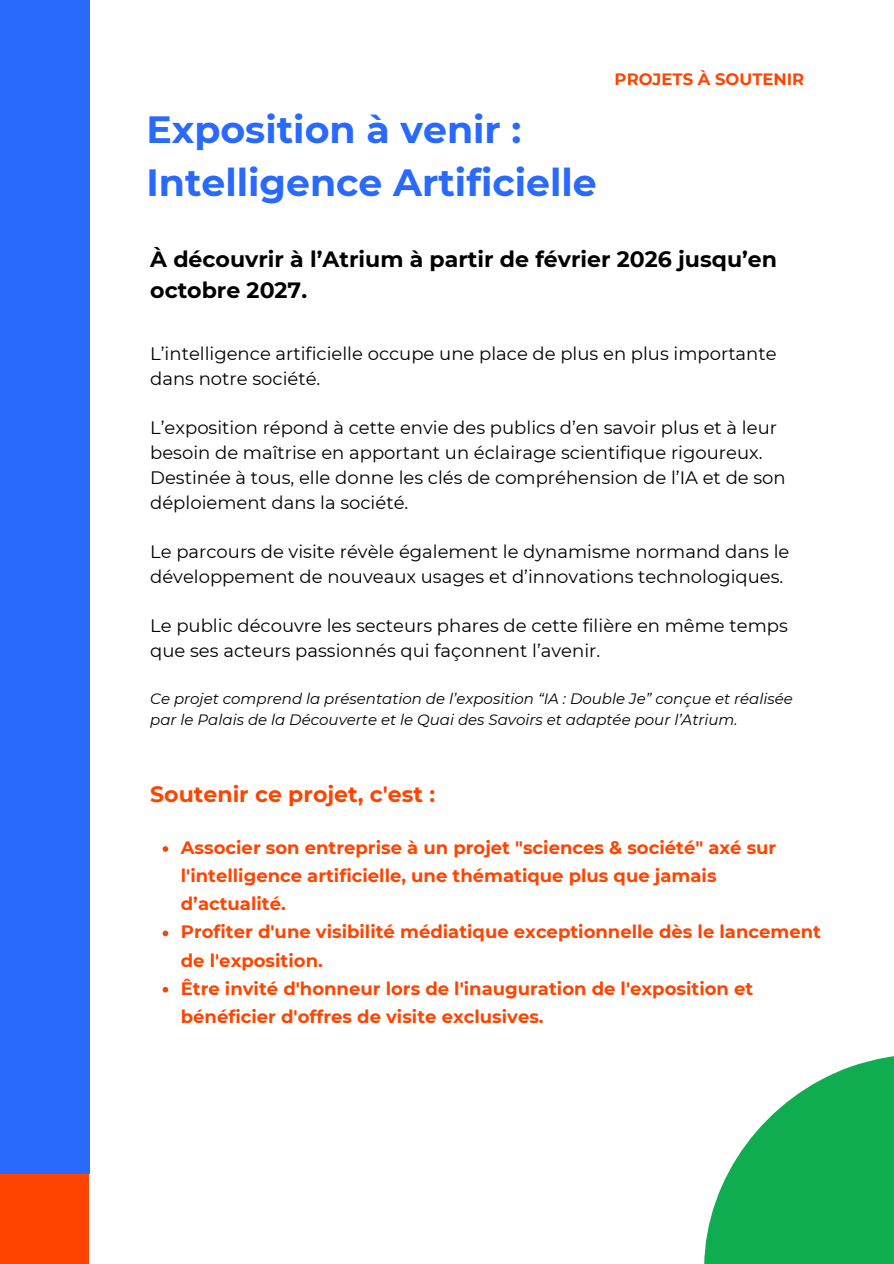
<style>
.page{position:relative;width:894px;height:1264px;background:#fff}
.page>*{position:absolute;margin:0;border:0;box-sizing:border-box;transform-origin:0 0}
.t1{font:700 37.8px/52.8px "Montserrat";color:#2969fb}
.t2{font:700 22.05px/30.3px "Montserrat";color:#000}
.t3{font:700 22.05px "Montserrat";color:#f40}
.t4{font:18px/24.8px "Montserrat";color:#000}
.t5{font:700 18px/28.2px "Montserrat";color:#f40}
.t6{font:700 16.5px "Montserrat";color:#f40}
.t7{font:italic 15px/20.2px "Montserrat";color:#000}
</style>
<div class="page">
<svg style="left:162px;top:846px;width:6px;height:5px"></svg>
<svg style="left:162px;top:930px;width:6px;height:6px"></svg>
<svg style="left:162px;top:986px;width:6px;height:6px"></svg>
<div style="left:0;top:0;width:89px;height:1173px;background:#2969fb"></div>
<div style="left:0;top:1174px;width:89px;height:89px;background:#f40"></div>
<svg style="left:704px;top:1056px;width:189px;height:207px;fill:#10ad50"></svg>
<h3 class="t1" style="left:146px;top:103px;width:452px">Exposition à venir :<br>Intelligence Artificielle</h3>
<p class="t6" style="left:614px;top:69px;width:191px">PROJETS À SOUTENIR</p>
<p class="t2" style="left:150px;top:244px;width:628px">À découvrir à l’Atrium à partir de février 2026 jusqu’en octobre 2027.</p>
<h1 class="t4" style="left:150px;top:341px;width:627px">L’intelligence artificielle occupe une place de plus en plus importante dans notre société.</h1>
<h2 class="t4" style="left:150px;top:415px;width:637px">L’exposition répond à cette envie des publics d’en savoir plus et à leur besoin de maîtrise en apportant un éclairage scientifique rigoureux.<br>Destinée à tous, elle donne les clés de compréhension de l’IA et de son déploiement dans la société.</h2>
<h4 class="t4" style="left:150px;top:539px;width:640px">Le parcours de visite révèle également le dynamisme normand dans le développement de nouveaux usages et d’innovations technologiques.</h4>
<h4 class="t4" style="left:150px;top:613px;width:639px">Le public découvre les secteurs phares de cette filière en même temps que ses acteurs passionnés qui façonnent l’avenir.</h4>
<h4 class="t7" style="left:150px;top:689px;width:644px">Ce projet comprend la présentation de l’exposition “IA : Double Je” conçue et réalisée par le Palais de la Découverte et le Quai des Savoirs et adaptée pour l’Atrium.</h4>
<h4 class="t3" style="left:150px;top:781px;width:286px">Soutenir ce projet, c'est :</h4>
<p class="t5" style="left:181px;top:833px;width:597px">Associer son entreprise à un projet "sciences &amp; société" axé sur l'intelligence artificielle, une thématique plus que jamais d’actualité.</p>
<h2 class="t5" style="left:181px;top:917px;width:641px">Profiter d'une visibilité médiatique exceptionnelle dès le lancement de l'exposition.</h2>
<p class="t5" style="left:181px;top:974px;width:574px">Être invité d'honneur lors de l'inauguration de l'exposition et bénéficier d'offres de visite exclusives.</p>
</div>
